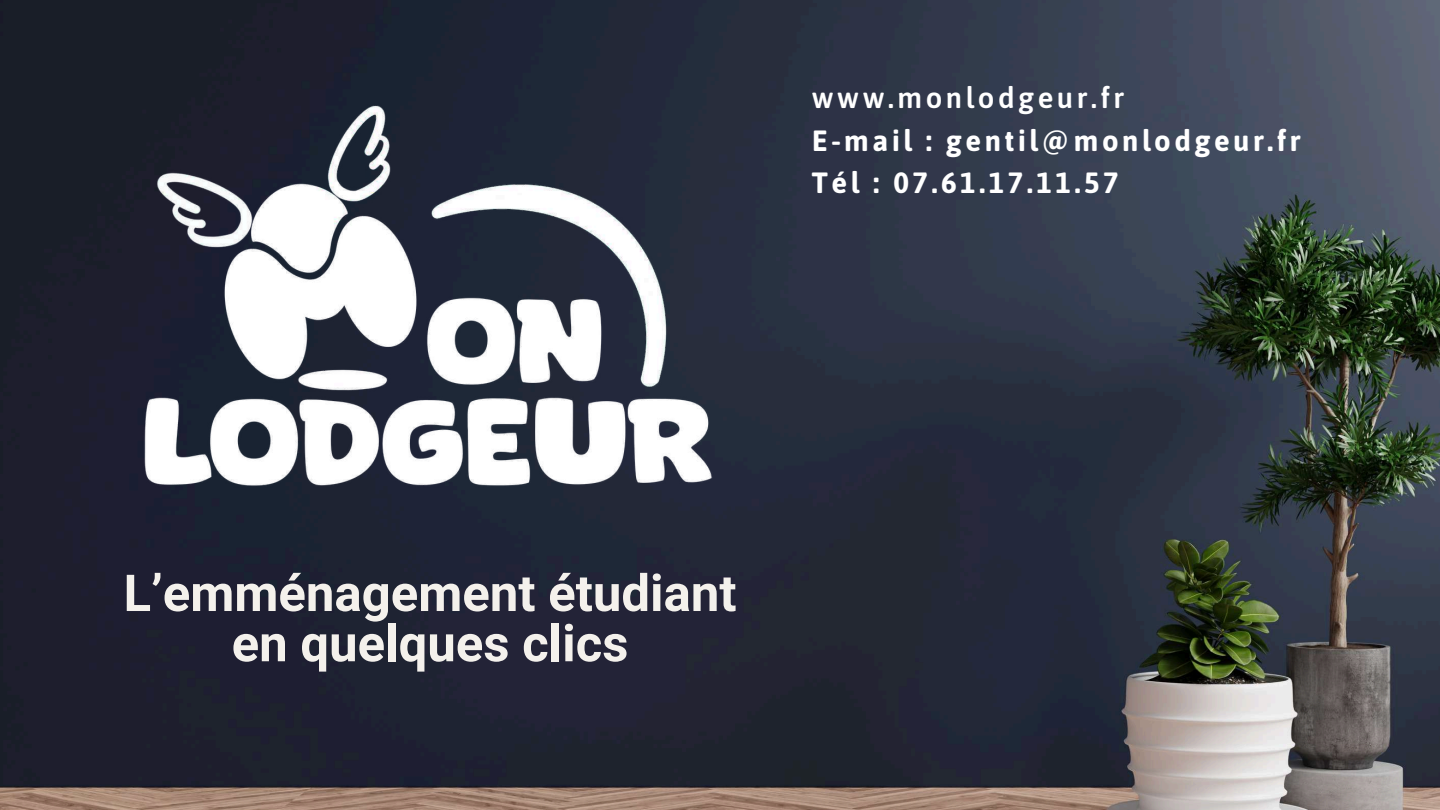
<style>
.page{position:relative;width:1440px;height:810px;background:#fff}
.page>*{position:absolute;margin:0;border:0;box-sizing:border-box;transform-origin:0 0}
.t1{font:700 50.9px/50.2px "Roboto";color:#f4f1ec;text-align:center}
.t2{font:700 29.3px/42.8px "Asap";letter-spacing:.12em;color:#fff}
.t3{font:600 29.3px "Asap";letter-spacing:.12em;color:#fff}
</style>
<div class="page">
<img style="left:0;top:0;width:1440px;height:810px">
<img style="left:117px;top:81px;width:626px;height:419px">
<p class="t3" style="left:812px;top:80px;width:314px">www.monlodgeur.fr</p>
<p class="t2" style="left:812px;top:119px;width:490px">E-mail : gentil@monlodgeur.fr<br>Tél : 07.61.17.11.57</p>
<h1 class="t1" style="left:124px;top:569px;width:614px">L’emménagement étudiant en quelques clics</h1>
</div>
